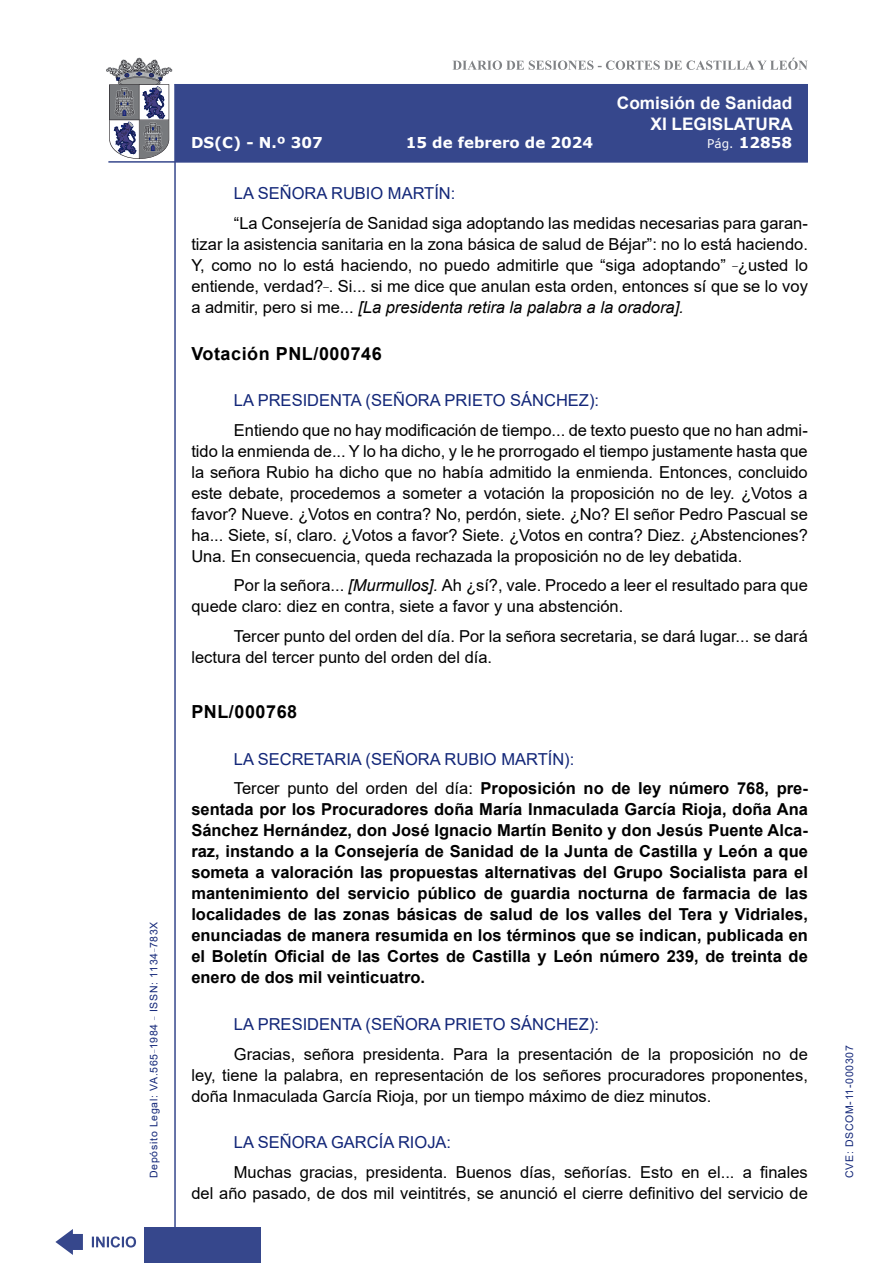
<style>
.page{position:relative;width:893px;height:1263px;background:#fff}
.page>*{position:absolute;margin:0;border:0;box-sizing:border-box;transform-origin:0 0}
.MarcadorSegundoNivel{font:700 18px "Arial";letter-spacing:.03em;color:#000}
.MarcadorPrimerNivel{font:700 18px "Arial";letter-spacing:.03em;color:#000}
.t1{font:700 17.25px/20.7px "Arial";color:#fff;text-align:right}
.t2{font:16.5px/21px "Arial";color:#000;text-align:justify}
.t3{font:700 16.5px/21px "Arial";color:#000;text-align:justify}
.Orador{font:16.5px "Arial";color:#122678}
.t4{font:700 15px "Verdana";color:#fff}
.t5{font:10.5px "Arial";letter-spacing:.065em;color:#122678}
.s1{font-weight:400;font-size:12px}
.s2{font-style:italic}
.s3{font-weight:400}
</style>
<div class="page">
<svg style="left:452px;top:58px;width:356px;height:12px"></svg>
<hr style="left:174px;top:84px;width:2px;height:1179px;background:#36478c">
<div style="left:144px;top:1227px;width:117px;height:36px;background:#36478c"></div>
<div style="left:175px;top:84px;width:633px;height:78px;background:#36478c"></div>
<hr style="left:108px;top:161px;width:700px;height:2px;background:#36478c">
<svg style="left:92px;top:1236px;width:44px;height:11px"></svg>
<svg style="left:55px;top:1229px;width:28px;height:26px"></svg>
<svg style="left:106px;top:58px;width:66px;height:101px"></svg>
<p class="t5" style="left:146px;top:1178px;width:258px;rotate:-90deg">Depósito Legal: VA.565<sup>_</sup>1984 <sup>_</sup> ISSN: 1134<sup>_</sup>783X</p>
<p class="t1" style="left:617px;top:93px;width:178px">Comisión de Sanidad<br>XI LEGISLATURA</p>
<p class="t4" style="left:191px;top:132px;width:133px">DS(C) - N.º 307</p>
<p class="t4" style="left:406px;top:132px;width:189px">15 de febrero de 2024</p>
<p class="t4" style="left:707px;top:132px;width:86px"><span class="s1">Pág.</span> 12858</p>
<p class="Orador" style="left:234px;top:182px;width:223px">LA SEÑORA RUBIO MARTÍN:</p>
<p class="t2" style="left:191px;top:212px;width:618px;text-indent:43px">“La Consejería de Sanidad siga adoptando las medidas necesarias para garan&shy;tizar la asistencia sanitaria en la zona básica de salud de Béjar”: no lo está haciendo.<br>Y, como no lo está haciendo, no puedo admitirle que “siga adoptando” <sup>_</sup>¿usted lo entiende, verdad?<sup>_</sup>. Si... si me dice que anulan esta orden, entonces sí que se lo voy a admitir, pero si me... <span class="s2">[La presidenta retira la palabra a la oradora].</span></p>
<p class="MarcadorSegundoNivel" style="left:191px;top:341px;width:192px">Votación PNL/000746</p>
<p class="Orador" style="left:234px;top:389px;width:367px">LA PRESIDENTA (SEÑORA PRIETO SÁNCHEZ):</p>
<p class="t2" style="left:191px;top:419px;width:618px;text-indent:43px">Entiendo que no hay modificación de tiempo... de texto puesto que no han admi&shy;tido la enmienda de... Y lo ha dicho, y le he prorrogado el tiempo justamente hasta que la señora Rubio ha dicho que no había admitido la enmienda. Entonces, concluido este debate, procedemos a someter a votación la proposición no de ley. ¿Votos a favor? Nueve. ¿Votos en contra? No, perdón, siete. ¿No? El señor Pedro Pascual se ha... Siete, sí, claro. ¿Votos a favor? Siete. ¿Votos en contra? Diez. ¿Abstenciones?<br>Una. En consecuencia, queda rechazada la proposición no de ley debatida.</p>
<p class="t2" style="left:191px;top:575px;width:618px;text-indent:43px">Por la señora... <span class="s2">[Murmullos].</span> Ah ¿sí?, vale. Procedo a leer el resultado para que quede claro: diez en contra, siete a favor y una abstención.</p>
<p class="t2" style="left:191px;top:625px;width:618px;text-indent:43px">Tercer punto del orden del día. Por la señora secretaria, se dará lugar... se dará lectura del tercer punto del orden del día.</p>
<p class="MarcadorPrimerNivel" style="left:191px;top:699px;width:107px">PNL/000768</p>
<p class="Orador" style="left:234px;top:748px;width:342px">LA SECRETARIA (SEÑORA RUBIO MARTÍN):</p>
<p class="t3" style="left:191px;top:778px;width:618px;text-indent:43px"><span class="s3">Tercer punto del orden del día:</span> Proposición no de ley número 768, pre&shy;sentada por los Procuradores doña María Inmaculada García Rioja, doña Ana Sánchez Hernández, don José Ignacio Martín Benito y don Jesús Puente Alca&shy;raz, instando a la Consejería de Sanidad de la Junta de Castilla y León a que someta a valoración las propuestas alternativas del Grupo Socialista para el mantenimiento del servicio público de guardia nocturna de farmacia de las localidades de las zonas básicas de salud de los valles del Tera y Vidriales, enunciadas de manera resumida en los términos que se indican, publicada en el Boletín Oficial de las Cortes de Castilla y León número 239, de treinta de enero de dos mil veinticuatro.</p>
<p class="Orador" style="left:234px;top:1013px;width:367px">LA PRESIDENTA (SEÑORA PRIETO SÁNCHEZ):</p>
<p class="t2" style="left:191px;top:1043px;width:618px;text-indent:43px">Gracias, señora presidenta. Para la presentación de la proposición no de ley, tiene la palabra, en representación de los señores procuradores proponentes, doña Inmaculada García Rioja, por un tiempo máximo de diez minutos.</p>
<p class="Orador" style="left:234px;top:1131px;width:219px">LA SEÑORA GARCÍA RIOJA:</p>
<p class="t2" style="left:191px;top:1161px;width:618px;text-align:right">Muchas gracias, presidenta. Buenos días, señorías. Esto en el... a finales<br>del año pasado, de dos mil veintitrés, se anunció el cierre definitivo del servicio de</p>
<p class="t5" style="left:842px;top:1178px;width:134px;rotate:-90deg">CVE: DSCOM-11-000307</p>
</div>
